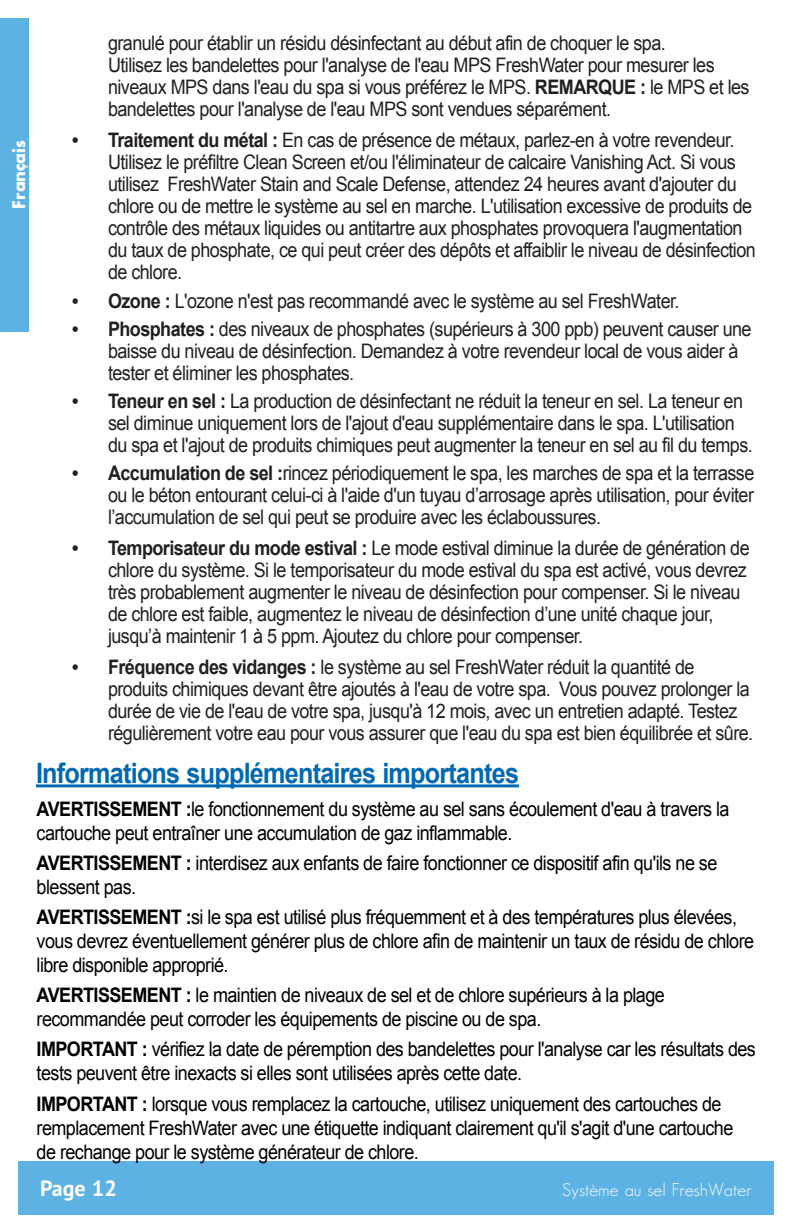
<style>
.page{position:relative;width:792px;height:1224px;background:#fff}
.page>*{position:absolute;margin:0;border:0;box-sizing:border-box;transform-origin:0 0}
.t1{font:700 28px "Arial";letter-spacing:-.03em;color:#0168b3;scale:.9 1}
.t2{font:700 22px "PT Sans Pro";color:#fff}
.t3{font:20px/22px "Arial";letter-spacing:-.03em;color:#231f20;scale:.9 1}
.Body{font:20px/24px "Arial";letter-spacing:-.03em;color:#000;scale:.9 1}
.t4{font:18px "Sans Serif FLF";color:#fff}
.t5{font:18px "Sans Serif Bld FLF";color:#fff}
.s1{font-weight:700}
</style>
<div class="page">
<div style="left:18px;top:1161px;width:756px;height:54px;background:#5db2e4"></div>
<div style="left:0;top:18px;width:29px;height:313px;background:#5db2e4"></div>
<hr style="left:36px;top:784px;width:483px;height:3px;background:#0168b3">
<p class="t5" style="left:9px;top:209px;width:70px;rotate:-90deg">Français</p>
<p class="t3" style="left:108px;top:33px;width:714px">granulé pour établir un résidu désinfectant au début afin de choquer le spa.<br>Utilisez les bandelettes pour l'analyse de l'eau MPS FreshWater pour mesurer les niveaux MPS dans l'eau du spa si vous préférez le MPS. <span class="s1">REMARQUE :</span> le MPS et les bandelettes pour l'analyse de l'eau MPS sont vendues séparément.</p>
<p class="t3" style="left:108px;top:130px;width:721px;text-indent:-36px"><span class="s1">• Traitement du métal :</span> En cas de présence de métaux, parlez-en à votre revendeur.<br>Utilisez le préfiltre Clean Screen et/ou l'éliminateur de calcaire Vanishing Act. Si vous utilisez FreshWater Stain and Scale Defense, attendez 24 heures avant d'ajouter du chlore ou de mettre le système au sel en marche. L'utilisation excessive de produits de contrôle des métaux liquides ou antitartre aux phosphates provoquera l'augmentation du taux de phosphate, ce qui peut créer des dépôts et affaiblir le niveau de désinfection de chlore.</p>
<p class="t3" style="left:72px;top:290px;width:677px"><span class="s1">• Ozone :</span> L'ozone n'est pas recommandé avec le système au sel FreshWater.</p>
<p class="t3" style="left:108px;top:318px;width:717px;text-indent:-36px"><span class="s1">• Phosphates :</span> des niveaux de phosphates (supérieurs à 300 ppb) peuvent causer une baisse du niveau de désinfection. Demandez à votre revendeur local de vous aider à tester et éliminer les phosphates.</p>
<p class="t3" style="left:108px;top:390px;width:718px;text-indent:-36px"><span class="s1">• Teneur en sel :</span> La production de désinfectant ne réduit la teneur en sel. La teneur en sel diminue uniquement lors de l'ajout d'eau supplémentaire dans le spa. L'utilisation du spa et l'ajout de produits chimiques peut augmenter la teneur en sel au fil du temps.</p>
<p class="t3" style="left:108px;top:462px;width:720px;text-align:justify;text-indent:-36px"><span class="s1">• Accumulation de sel :</span>rincez périodiquement le spa, les marches de spa et la terrasse ou le béton entourant celui-ci à l'aide d'un tuyau d’arrosage après utilisation, pour éviter l’accumulation de sel qui peut se produire avec les éclaboussures.</p>
<p class="t3" style="left:108px;top:537px;width:715px;text-indent:-36px"><span class="s1">• Temporisateur du mode estival :</span> Le mode estival diminue la durée de génération de chlore du système. Si le temporisateur du mode estival du spa est activé, vous devrez très probablement augmenter le niveau de désinfection pour compenser. Si le niveau de chlore est faible, augmentez le niveau de désinfection d’une unité chaque jour, jusqu’à maintenir 1 à 5 ppm. Ajoutez du chlore pour compenser.</p>
<p class="t3" style="left:108px;top:656px;width:719px;text-indent:-36px"><span class="s1">• Fréquence des vidanges :</span> le système au sel FreshWater réduit la quantité de produits chimiques devant être ajoutés à l'eau de votre spa. Vous pouvez prolonger la durée de vie de l'eau de votre spa, jusqu'à 12 mois, avec un entretien adapté. Testez régulièrement votre eau pour vous assurer que l'eau du spa est bien équilibrée et sûre.</p>
<p class="t1" style="left:36px;top:755px;width:538px">Informations supplémentaires importantes</p>
<p class="Body" style="left:37px;top:797px;width:772px"><span class="s1">AVERTISSEMENT :</span>le fonctionnement du système au sel sans écoulement d'eau à travers la cartouche peut entraîner une accumulation de gaz inflammable.</p>
<p class="Body" style="left:37px;top:851px;width:758px"><span class="s1">AVERTISSEMENT :</span> interdisez aux enfants de faire fonctionner ce dispositif afin qu'ils ne se blessent pas.</p>
<p class="Body" style="left:37px;top:905px;width:799px"><span class="s1">AVERTISSEMENT :</span>si le spa est utilisé plus fréquemment et à des températures plus élevées, vous devrez éventuellement générer plus de chlore afin de maintenir un taux de résidu de chlore libre disponible approprié.</p>
<p class="Body" style="left:37px;top:983px;width:700px"><span class="s1">AVERTISSEMENT :</span> le maintien de niveaux de sel et de chlore supérieurs à la plage recommandée peut corroder les équipements de piscine ou de spa.</p>
<p class="Body" style="left:37px;top:1038px;width:801px"><span class="s1">IMPORTANT :</span> vérifiez la date de péremption des bandelettes pour l'analyse car les résultats des tests peuvent être inexacts si elles sont utilisées après cette date.</p>
<p class="Body" style="left:37px;top:1092px;width:776px"><span class="s1">IMPORTANT :</span> lorsque vous remplacez la cartouche, utilisez uniquement des cartouches de remplacement FreshWater avec une étiquette indiquant clairement qu'il s'agit d'une cartouche de rechange pour le système générateur de chlore.</p>
<p class="t2" style="left:40px;top:1174px;width:78px">Page 12</p>
<p class="t4" style="left:562px;top:1180px;width:191px">Système au sel FreshWater</p>
</div>
